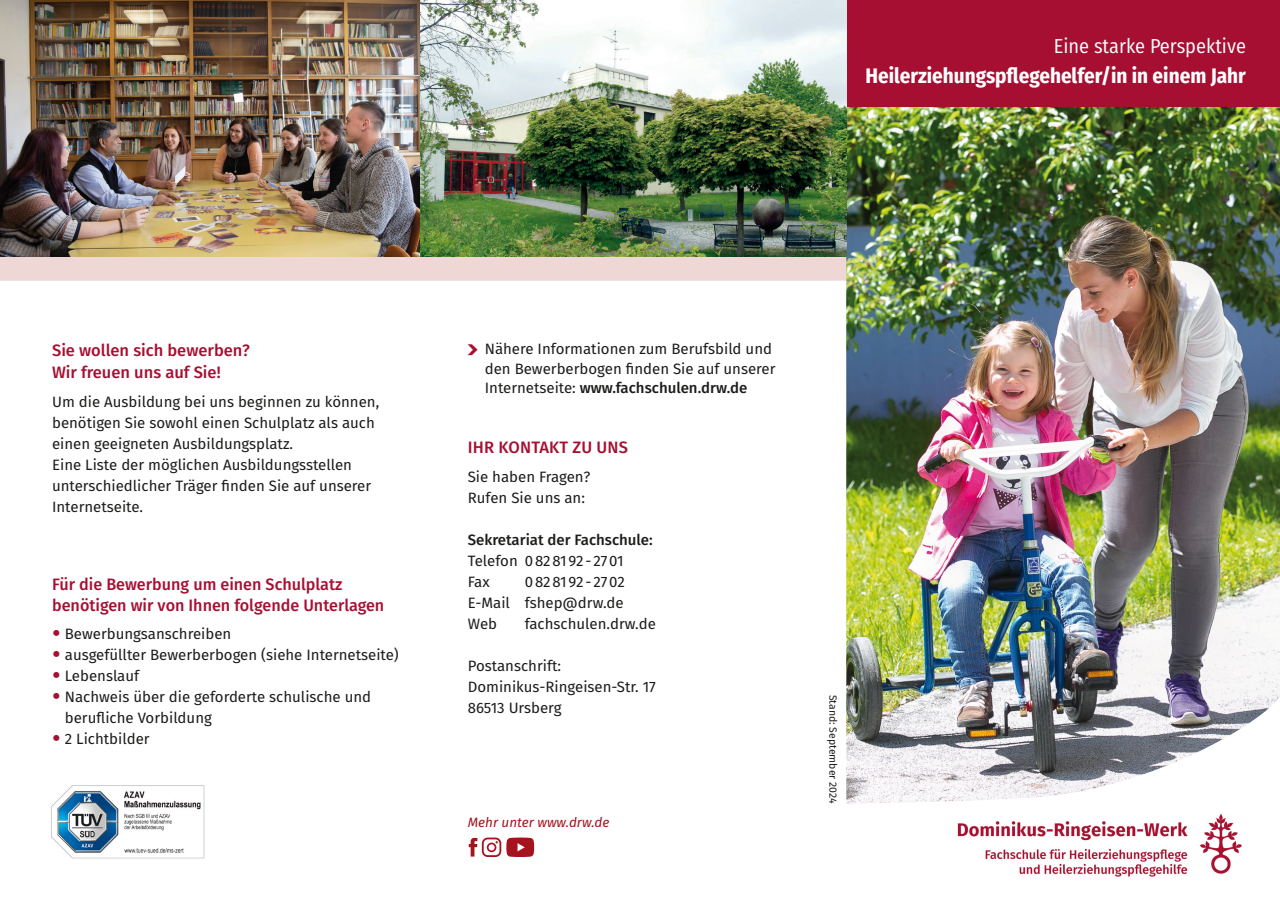
<style>
.page{position:relative;width:1280px;height:910px;background:#fff}
.page>*{position:absolute;margin:0;border:0;box-sizing:border-box;transform-origin:0 0}
.Titeltext_Hervorhebung{font:700 21px "Fira Sans Condensed";color:#fff}
.Titeltext_Hervorhebung-2{font:20.25px "Fira Sans Condensed";color:#fff}
.Subhead_1{font:500 16.5px/21px "Fira Sans";color:#a70f32}
.LT_9_13_Bulletliste{font:15px/19.5px "Fira Sans";color:#1c1c1b}
.LT_9_13{font:15px/21px "Fira Sans";color:#1c1c1b}
.LT_9_13_Initial{font:15px "Fira Sans";color:#1c1c1b}
.LT_9_13_Initial-2{font:500 15px "Fira Sans";color:#1c1c1b}
.LT_Kurzinfos{font:italic 13.5px "Fira Sans";color:#a5131f}
.LT_9_13_Initial-3{font:10.5px "Fira Sans";color:#1c1c1b}
.s1{font-size:26.55px;color:#a70f32}
.s2{font-family:"Creative Arrows LT One";font-size:23.85px;color:#a70f32}
.s3{font-weight:500}
</style>
<div class="page">
<div style="left:0;top:257px;width:846px;height:24px;background:#eed7d5"></div>
<img style="left:846px;top:106px;width:434px;height:698px">
<div style="left:846px;top:0;width:434px;height:106px;background:#a70f32"></div>
<img style="left:957px;top:813px;width:285px;height:64px">
<img style="left:0;top:0;width:421px;height:257px">
<img style="left:421px;top:0;width:425px;height:257px">
<svg style="left:469px;top:837px;width:65px;height:20px"></svg>
<img style="left:51px;top:785px;width:154px;height:74px">
<p class="Titeltext_Hervorhebung-2" style="left:1054px;top:31px;width:194px">Eine starke Perspektive</p>
<p class="Titeltext_Hervorhebung" style="left:865px;top:58px;width:382px">Heilerziehungspflegehelfer/in in einem Jahr</p>
<p class="Subhead_1" style="left:52px;top:339px;width:199px">Sie wollen sich bewerben?</p>
<p class="Subhead_1" style="left:52px;top:361px;width:170px">Wir freuen uns auf Sie!</p>
<p class="LT_9_13" style="left:52px;top:390px;width:329px">Um die Ausbildung bei uns beginnen zu können, benötigen Sie sowohl einen Schulplatz als auch einen geeigneten Ausbildungsplatz.</p>
<p class="LT_9_13" style="left:52px;top:453px;width:321px">Eine Liste der möglichen Ausbildungsstellen unterschiedlicher Träger finden Sie auf unserer<br>Internetseite.</p>
<p class="Subhead_1" style="left:52px;top:573px;width:334px">Für die Bewerbung um einen Schulplatz benötigen wir von Ihnen folgende Unterlagen</p>
<p class="LT_9_13_Bulletliste" style="left:52px;top:624px;width:181px"><span class="s1">•</span> Bewerbungsanschreiben</p>
<p class="LT_9_13_Bulletliste" style="left:52px;top:645px;width:348px"><span class="s1">•</span> ausgefüllter Bewerberbogen (siehe Internetseite)</p>
<p class="LT_9_13_Bulletliste" style="left:52px;top:666px;width:89px"><span class="s1">•</span> Lebenslauf</p>
<p class="LT_9_13_Bulletliste" style="left:65px;top:686px;width:308px;line-height:21px;text-indent:-13px"><span class="s1">•</span> Nachweis über die geforderte schulische und berufliche Vorbildung</p>
<p class="LT_9_13_Bulletliste" style="left:52px;top:729px;width:99px"><span class="s1">•</span> 2 Lichtbilder</p>
<p class="LT_9_13_Bulletliste" style="left:485px;top:339px;width:292px;text-indent:-17px"><span class="s2">1</span> Nähere Informationen zum Berufsbild und den Bewerberbogen finden Sie auf unserer<br>Internetseite: <span class="s3">www.fachschulen.drw.de</span></p>
<p class="Subhead_1" style="left:468px;top:436px;width:162px">IHR KONTAKT ZU UNS</p>
<p class="LT_9_13_Initial" style="left:468px;top:465px;width:124px">Sie haben Fragen?</p>
<p class="LT_9_13_Initial" style="left:468px;top:486px;width:119px">Rufen Sie uns an:</p>
<p class="LT_9_13_Initial-2" style="left:468px;top:527px;width:186px">Sekretariat der Fachschule:</p>
<p class="LT_9_13_Initial" style="left:468px;top:549px;width:157px">Telefon 0828192 - 2701</p>
<p class="LT_9_13_Initial" style="left:468px;top:570px;width:23px">Fax</p>
<p class="LT_9_13_Initial" style="left:525px;top:570px;width:102px">0828192-2702</p>
<p class="LT_9_13_Initial" style="left:468px;top:591px;width:157px">E-Mail fshep@drw.de</p>
<p class="LT_9_13_Initial" style="left:468px;top:612px;width:31px">Web</p>
<p class="LT_9_13_Initial" style="left:525px;top:612px;width:133px">fachschulen.drw.de</p>
<p class="LT_9_13_Initial" style="left:468px;top:654px;width:95px">Postanschrift:</p>
<p class="LT_9_13_Initial" style="left:468px;top:675px;width:190px">Dominikus-Ringeisen-Str. 17</p>
<p class="LT_9_13_Initial" style="left:468px;top:696px;width:95px">86513 Ursberg</p>
<p class="LT_Kurzinfos" style="left:468px;top:813px;width:143px">Mehr unter www.drw.de</p>
<p class="LT_9_13_Initial-3" style="left:841px;top:694px;width:111px;rotate:90deg">Stand: September 2024</p>
</div>
